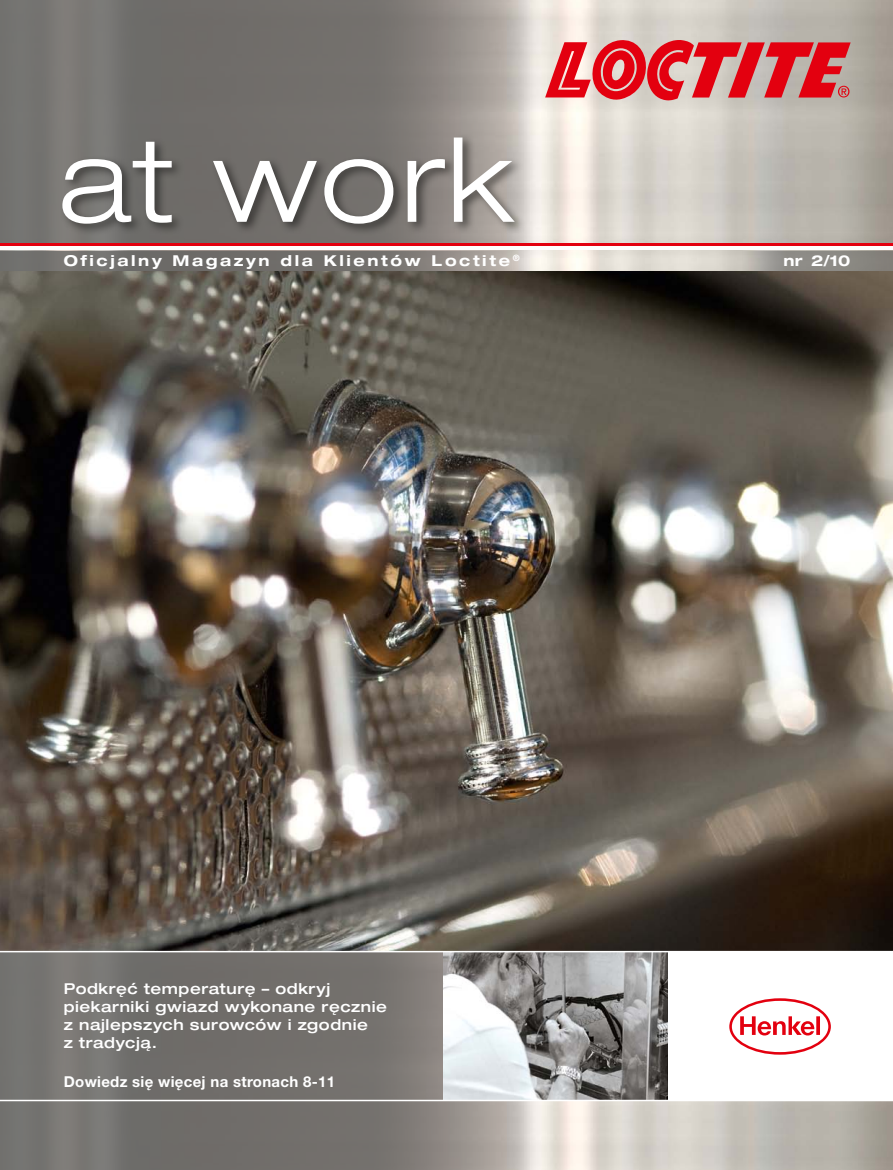
<style>
.page{position:relative;width:893px;height:1170px;background:#fff}
.page>*{position:absolute;margin:0;border:0;box-sizing:border-box;transform-origin:0 0}
.t1{font:500 expanded 15px/18px "Helvetica Neue LT Pro";letter-spacing:.04em;color:#fff}
.t2{font:700 expanded 15px "Helvetica Neue LT Pro";letter-spacing:.175em;color:#fff}
.t3{font:700 15px "Helvetica Neue LT Pro";letter-spacing:.02em;color:#fff}
</style>
<div class="page">
<img style="left:0;top:270px;width:893px;height:680px">
<svg style="left:0;top:0;width:893px;height:243px;background:#a39f99"></svg>
<svg style="left:0;top:952px;width:893px;height:217px;background:#898581"></svg>
<svg style="left:0;top:251px;width:615px;height:19px;background:#8d8985"></svg>
<svg style="left:615px;top:251px;width:278px;height:19px;background:#b5b2ab"></svg>
<div style="left:668px;top:951px;width:225px;height:149px;background:#fff"></div>
<svg style="left:729px;top:998px;width:102px;height:57px"></svg>
<img style="left:443px;top:952px;width:225px;height:147px">
<svg style="left:545px;top:40px;width:306px;height:60px;background:#da5a5f"></svg>
<hr style="left:0;top:1099px;width:893px;height:2px;background:#fff">
<div style="left:59px;top:133px;width:467px;height:103px;background:#626260;opacity:.75"></div>
<svg style="left:62px;top:137px;width:453px;height:87px"></svg>
<p class="t2" style="left:64px;top:251px;width:457px">Oficjalny Magazyn dla Klientów Loctite <sup>®</sup></p>
<p class="t2" style="left:784px;top:251px;width:20px">nr</p>
<p class="t2" style="left:811px;top:251px;width:41px">2/10</p>
<p class="t1" style="left:64px;top:979px;width:325px">Podkręć temperaturę – odkryj piekarniki gwiazd wykonane ręcznie z najlepszych surowców i zgodnie<br>z tradycją.</p>
<p class="t3" style="left:64px;top:1071px;width:273px">Dowiedz się więcej na stronach 8-11</p>
</div>
